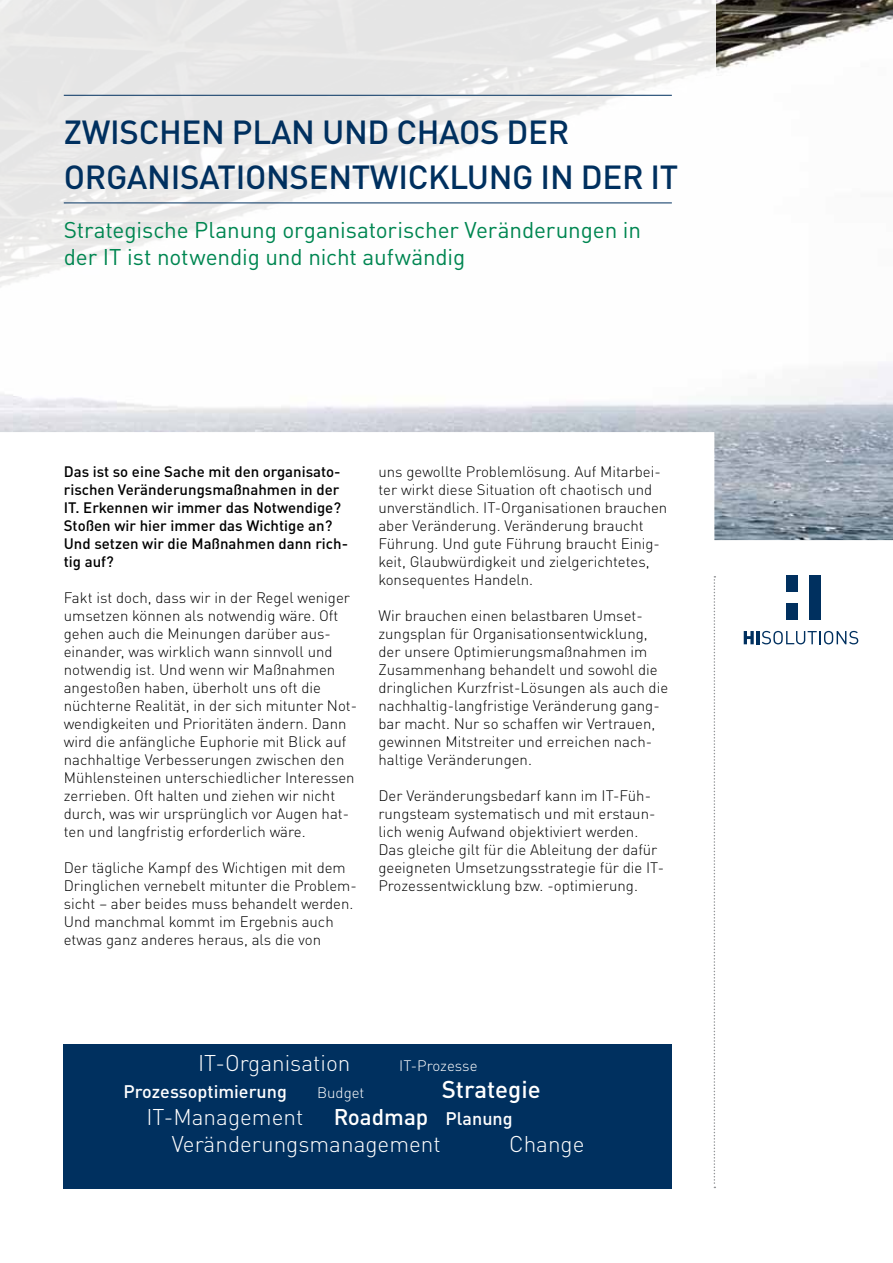
<style>
.page{position:relative;width:893px;height:1263px;background:#fff}
.page>*{position:absolute;margin:0;border:0;box-sizing:border-box;transform-origin:0 0}
.t1{font:500 33px/45px "DINOT";letter-spacing:-.01em;color:#00305f}
.t2{font:500 24px "DINOT";color:#fff}
.t3{font:22.5px/27px "DINOT";letter-spacing:-.005em;color:#008651}
.t4{font:300 22.5px/27px "DINOT";color:#fff}
.t5{font:500 18px "DINOT";color:#fff}
.t6{font:300 15px/18px "DINOT";color:#000}
.t7{font:500 15px/18px "DINOT";color:#000}
.t8{font:300 15px "DINOT";color:#fff}
.s1{font-weight:500}
.s2{font-weight:500;font-size:18px}
</style>
<div class="page">
<div style="left:64px;top:1044px;width:608px;height:144px;background:#00305f"></div>
<img style="left:0;top:0;width:893px;height:540px">
<svg style="left:744px;top:631px;width:10px;height:13px"></svg>
<hr style="left:756px;top:631px;width:4px;height:13px;background:#00305f">
<svg style="left:762px;top:631px;width:96px;height:13px"></svg>
<div style="left:786px;top:603px;width:12px;height:17px;background:#00305f"></div>
<div style="left:809px;top:575px;width:12px;height:45px;background:#00305f"></div>
<div style="left:786px;top:575px;width:12px;height:16px;background:#00305f"></div>
<svg style="left:714px;top:576px;width:1px;height:612px"></svg>
<svg style="left:0;top:0;width:715px;height:302px;fill:#edecec"></svg>
<hr style="left:64px;top:203px;width:608px;height:1px;background:#00305f">
<hr style="left:64px;top:95px;width:608px;height:1px;background:#00305f">
<h1 class="t1" style="left:64px;top:109px;width:600px">Zwisch en Plan und Chaos der<br>Organisationsentwicklung in der IT</h1>
<h3 class="t3" style="left:64px;top:216px;width:579px">Strategische Planung organisatorischer Veränderungen in der IT ist notwendig und nicht aufwändig</h3>
<p class="t7" style="left:64px;top:462px;width:286px">Das ist so eine Sache mit den organisato&shy;rischen Veränderungsmaßnahmen in der IT. Erkennen wir immer das Notwendige?<br>Stoßen wir hier immer das Wichtige an?<br>Und setzen wir die Maßnahmen dann rich&shy;tig auf?</p>
<p class="t6" style="left:64px;top:588px;width:295px">Fakt ist doch, dass wir in der Regel weniger umsetzen können als notwendig wäre. Oft gehen auch die Meinungen darüber aus&shy;einander, was wirklich wann sinnvoll und notwendig ist. Und wenn wir Maßnahmen angestoßen haben, überholt uns oft die nüchterne Realität, in der sich mitunter Not&shy;wendigkeiten und Prioritäten ändern. Dann wird die anfängliche Euphorie mit Blick auf nachhaltige Verbesserungen zwischen den Mühlensteinen unterschiedlicher Interessen zerrieben. Oft halten und ziehen wir nicht durch, was wir ursprünglich vor Augen hat&shy;ten und langfristig erforderlich wäre.</p>
<p class="t6" style="left:64px;top:858px;width:294px">Der tägliche Kampf des Wichtigen mit dem Dringlichen vernebelt mitunter die Problem&shy;sicht – aber beides muss behandelt werden.<br>Und manchmal kommt im Ergebnis auch etwas ganz anderes heraus, als die von</p>
<p class="t6" style="left:378px;top:462px;width:290px">uns gewollte Problemlösung. Auf Mitarbei&shy;ter wirkt diese Situation oft chaotisch und unverständlich. IT-Organisationen brauchen aber Veränderung. Veränderung braucht Führung. Und gute Führung braucht Einig&shy;keit, Glaubwürdigkeit und zielgerichtetes, konsequentes Handeln.</p>
<p class="t6" style="left:378px;top:606px;width:291px">Wir brauchen einen belastbaren Umset&shy;zungsplan für Organisationsentwicklung, der unsere Optimierungsmaßnahmen im Zusammenhang behandelt und sowohl die dringlichen Kurzfrist-Lösungen als auch die nachhaltig-langfristige Veränderung gang&shy;bar macht. Nur so schaffen wir Vertrauen, gewinnen Mitstreiter und erreichen nach&shy;haltige Veränderungen.</p>
<p class="t6" style="left:378px;top:786px;width:287px">Der Veränderungsbedarf kann im IT-Füh&shy;rungsteam systematisch und mit erstaun&shy;lich wenig Aufwand objektiviert werden.<br>Das gleiche gilt für die Ableitung der dafür geeigneten Umsetzungsstrategie für die IT-Prozessentwicklung bzw. -optimierung.</p>
<h3 class="t4" style="left:198px;top:1049px;width:154px">IT-Organisation</h3>
<p class="t8" style="left:399px;top:1056px;width:80px">IT-Prozesse</p>
<p class="t5" style="left:124px;top:1080px;width:165px">Prozessoptimierung</p>
<p class="t8" style="left:317px;top:1083px;width:49px">Budget</p>
<h2 class="t2" style="left:442px;top:1074px;width:100px">Strategie</h2>
<h3 class="t4" style="left:146px;top:1103px;width:158px">IT-Management</h3>
<h3 class="t4" style="left:172px;top:1103px;width:342px;text-indent:162px"><span class="s1">Roadmap</span> <span class="s2">Planung<br></span>Veränderungsmanagement</h3>
<h3 class="t4" style="left:509px;top:1130px;width:77px">Change</h3>
</div>
